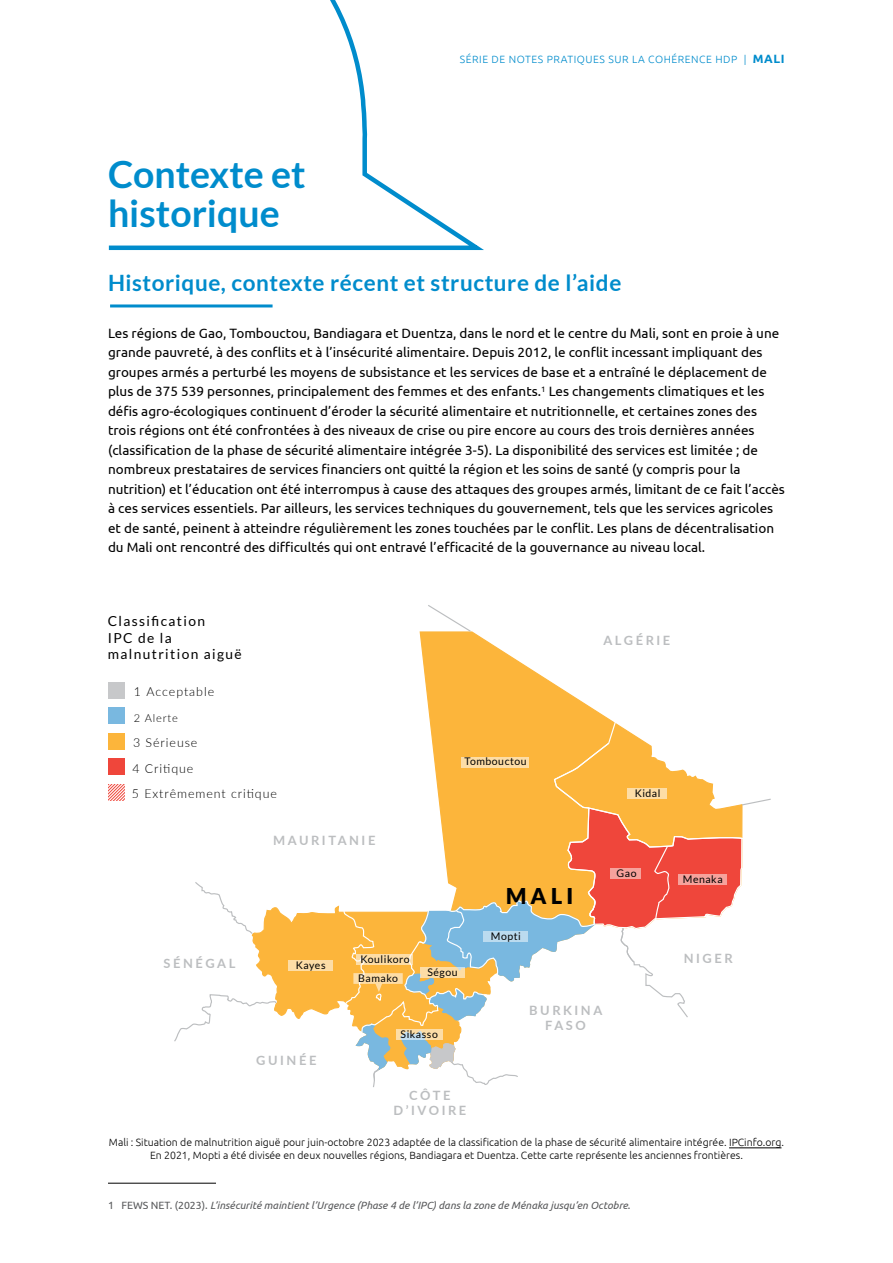
<style>
.page{position:relative;width:893px;height:1263px;background:#fff}
.page>*{position:absolute;margin:0;border:0;box-sizing:border-box;transform-origin:0 0}
.header_1{font:700 37.5px/39px "Lato";color:#008ccc}
.header_2{font:700 22.5px "Lato";letter-spacing:.025em;color:#008ccc}
.t1{font:900 21.75px "Lato";color:#000}
.t2{font:13.8px/16.5px "Lato";letter-spacing:.1em;color:#000}
.body{font:13.5px/19.5px "Ubuntu";color:#000}
.t3{font:700 12.9px/15.5px "Lato";letter-spacing:.2em;color:#bcbec0;text-align:center}
.t4{font:300 12.45px/25.7px "Lato";letter-spacing:.075em;color:#000}
.t5{font:300 11.1px "Lato";letter-spacing:.075em;color:#000}
.photo_credit{font:300 10.5px/13.5px "Ubuntu";color:#000;text-align:center}
.footnote{font:italic 10.5px "Ubuntu";color:#58595b}
.t6{font:10.5px/18.8px "Lato";letter-spacing:.05em;color:#000}
.t7{font:300 10.5px "Ubuntu";letter-spacing:.05em;color:#008ccc}
.s1{font-weight:700;font-size:12px}
.s2{font-style:normal}
</style>
<div class="page">
<svg style="left:108px;top:0;width:376px;height:251px"></svg>
<hr style="left:108px;top:1183px;width:108px;height:1px;background:#000">
<hr style="left:110px;top:304px;width:163px;height:3px;background:#008ccc">
<svg style="left:251px;top:631px;width:358px;height:388px"></svg>
<svg style="left:195px;top:881px;width:58px;height:54px"></svg>
<svg style="left:174px;top:992px;width:103px;height:50px"></svg>
<svg style="left:427px;top:605px;width:45px;height:28px"></svg>
<div style="left:288px;top:960px;width:45px;height:11px;background:#fddda6"></div>
<svg style="left:342px;top:719px;width:429px;height:368px"></svg>
<div style="left:678px;top:874px;width:48px;height:11px;background:#f6a29c"></div>
<div style="left:484px;top:931px;width:44px;height:11px;background:#bbdbef"></div>
<hr style="left:729px;top:1147px;width:52px;height:1px;background:#000">
<div style="left:109px;top:682px;width:16px;height:16px;background:#c7c8ca"></div>
<div style="left:109px;top:707px;width:16px;height:17px;background:#79b8e0"></div>
<div style="left:109px;top:733px;width:16px;height:16px;background:#fcb53b"></div>
<div style="left:109px;top:758px;width:16px;height:17px;background:#ef463b"></div>
<svg style="left:109px;top:784px;width:16px;height:16px"></svg>
<p class="header_1" style="left:108px;top:154px;width:199px">Contexte et historique</p>
<p class="t7" style="left:460px;top:53px;width:326px">SÉRIE DE NOTES PRATIQUES SUR LA COHÉRENCE HDP | <span class="s1">MALI</span></p>
<p class="header_2" style="left:108px;top:270px;width:515px">Historique, contexte récent et structure de l’aide</p>
<p class="body" style="left:108px;top:323px;width:678px">Les régions de Gao, Tombouctou, Bandiagara et Duentza, dans le nord et le centre du Mali, sont en proie à une grande pauvreté, à des conflits et à l’insécurité alimentaire. Depuis 2012, le conflit incessant impliquant des groupes armés a perturbé les moyens de subsistance et les services de base et a entraîné le déplacement de plus de 375 539 personnes, principalement des femmes et des enfants.<sup>1</sup> Les changements climatiques et les défis agro-écologiques continuent d’éroder la sécurité alimentaire et nutritionnelle, et certaines zones des trois régions ont été confrontées à des niveaux de crise ou pire encore au cours des trois dernières années (classification de la phase de sécurité alimentaire intégrée 3-5). La disponibilité des services est limitée ; de nombreux prestataires de services financiers ont quitté la région et les soins de santé (y compris pour la nutrition) et l’éducation ont été interrompus à cause des attaques des groupes armés, limitant de ce fait l’accès à ces services essentiels. Par ailleurs, les services techniques du gouvernement, tels que les services agricoles et de santé, peinent à atteindre régulièrement les zones touchées par le conflit. Les plans de décentralisation du Mali ont rencontré des difficultés qui ont entravé l’efficacité de la gouvernance au niveau local.</p>
<p class="t2" style="left:108px;top:613px;width:135px">Classification<br>IPC de la malnutrition aiguë</p>
<p class="t4" style="left:134px;top:678px;width:82px">1 Acceptable</p>
<p class="t5" style="left:134px;top:710px;width:46px">2 Alerte</p>
<p class="t4" style="left:132px;top:729px;width:146px">3 Sérieuse<br>4 Critique<br>5 Extrêmement critique</p>
<p class="t6" style="left:464px;top:752px;width:64px">Tombouctou</p>
<p class="t3" style="left:603px;top:632px;width:68px">ALGÉRIE</p>
<p class="t6" style="left:635px;top:784px;width:27px">Kidal</p>
<p class="t3" style="left:273px;top:832px;width:104px">MAURITANIE</p>
<p class="t3" style="left:164px;top:955px;width:73px">SÉNÉGAL</p>
<p class="t6" style="left:296px;top:956px;width:31px">Kayes</p>
<p class="t6" style="left:358px;top:950px;width:53px">Koulikoro<br>Bamako</p>
<p class="t6" style="left:427px;top:963px;width:32px">Ségou</p>
<p class="t3" style="left:256px;top:1052px;width:62px">GUINÉE</p>
<p class="t6" style="left:401px;top:1024px;width:39px">Sikasso</p>
<p class="t3" style="left:393px;top:1087px;width:74px">CÔTE<br>D’IVOIRE</p>
<p class="t1" style="left:506px;top:879px;width:69px">MALI</p>
<p class="t6" style="left:491px;top:927px;width:32px">Mopti</p>
<p class="t6" style="left:617px;top:864px;width:21px">Gao</p>
<p class="t3" style="left:529px;top:1002px;width:75px">BURKINA<br>FASO</p>
<p class="t6" style="left:683px;top:870px;width:41px">Menaka</p>
<p class="t3" style="left:684px;top:950px;width:50px">NIGER</p>
<p class="photo_credit" style="left:109px;top:1135px;width:677px">Mali : Situation de malnutrition aiguë pour juin-octobre 2023 adaptée de la classification de la phase de sécurité alimentaire intégrée. IPCinfo.org.<br>En 2021, Mopti a été divisée en deux nouvelles régions, Bandiagara et Duentza. Cette carte représente les anciennes frontières.</p>
<p class="footnote" style="left:108px;top:1199px;width:524px"><span class="s2">1 FEWS NET. (2023).</span> L’insécurité maintient l’Urgence (Phase 4 de l’IPC) dans la zone de Ménaka jusqu’en Octobre<span class="s2">.</span></p>
</div>
